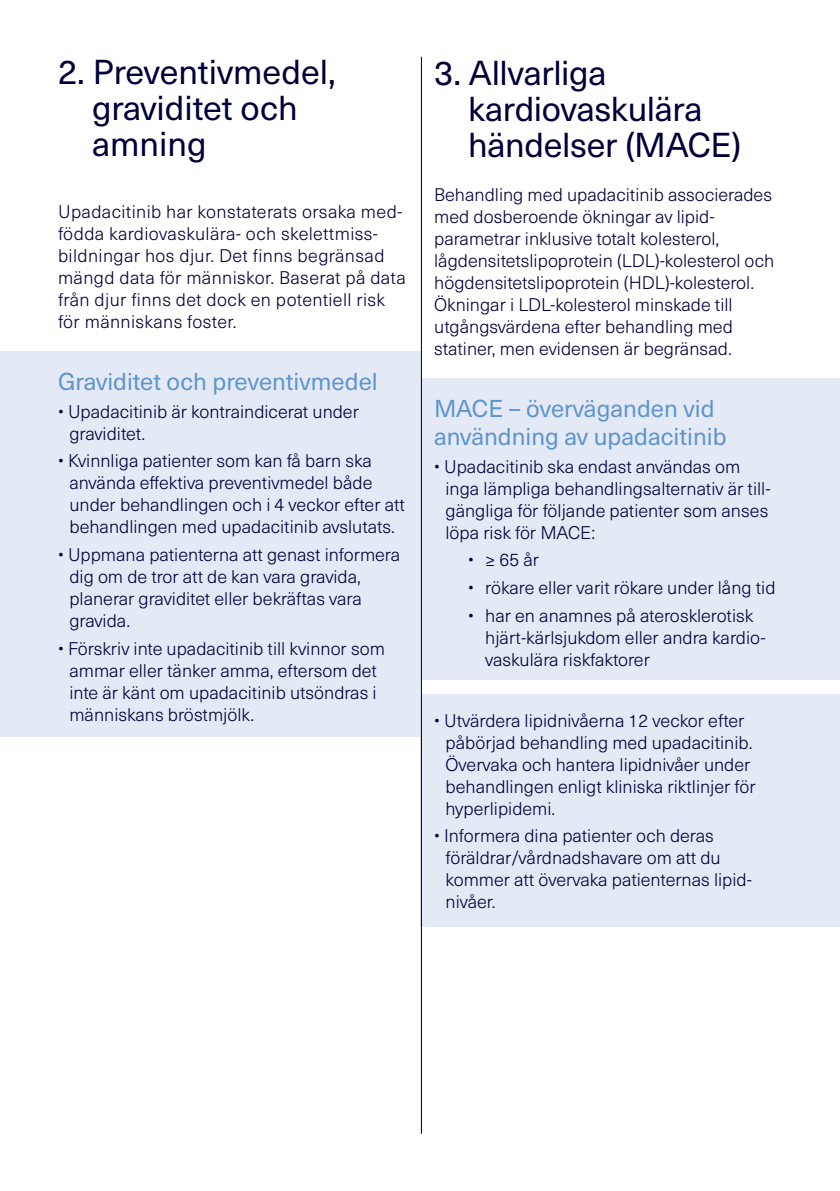
<style>
.page{position:relative;width:840px;height:1191px;background:#fff}
.page>*{position:absolute;margin:0;border:0;box-sizing:border-box;transform-origin:0 0}
.t1{font:34px/36px "Neue Haas Unica Pro";letter-spacing:-.005em;color:#00013a}
.t2{font:24px/28px "Neue Haas Unica Pro";color:#6094ce}
.t3{font:300 18px/22px "Neue Haas Unica Pro";color:#00013a}
.t4{font:300 18px/22px "Neue Haas Unica Pro";letter-spacing:.02em;color:#00013a}
</style>
<div class="page">
<div style="left:420px;top:694px;width:419px;height:232px;background:#e4e9f6"></div>
<div style="left:420px;top:378px;width:419px;height:301px;background:#e4e9f6"></div>
<div style="left:0;top:351px;width:420px;height:386px;background:#e4e9f6"></div>
<hr style="left:421px;top:57px;width:1px;height:1076px;background:#000">
<hr style="left:839px;top:698px;width:1px;height:256px;background:#e4e9f6">
<hr style="left:839px;top:208px;width:1px;height:477px;background:#e4e9f6">
<h1 class="t1" style="left:92px;top:55px;width:245px;text-indent:-34px">2. Preventivmedel, graviditet och amning</h1>
<p class="t4" style="left:58px;top:201px;width:349px">Upadacitinib har konstaterats orsaka med&shy;födda kardiovaskulära- och skelettmiss&shy;bildningar hos djur. Det finns begränsad mängd data för människor. Baserat på data från djur finns det dock en potentiell risk för människans foster.</p>
<h2 class="t2" style="left:58px;top:368px;width:321px">Graviditet och preventivmedel</h2>
<p class="t3" style="left:69px;top:400px;width:291px;text-indent:-11px">• Upadacitinib är kontraindicerat under graviditet.</p>
<p class="t3" style="left:69px;top:450px;width:337px;text-indent:-11px">• Kvinnliga patienter som kan få barn ska använda effektiva preventivmedel både under behandlingen och i 4 veckor efter att behandlingen med upadacitinib avslutats.</p>
<p class="t3" style="left:69px;top:544px;width:332px;text-indent:-11px">• Uppmana patienterna att genast informera dig om de tror att de kan vara gravida, planerar graviditet eller bekräftas vara gravida.</p>
<p class="t3" style="left:69px;top:637px;width:317px;text-indent:-11px">• Förskriv inte upadacitinib till kvinnor som ammar eller tänker amma, eftersom det inte är känt om upadacitinib utsöndras i människans bröstmjölk.</p>
<h1 class="t1" style="left:468px;top:55px;width:274px;text-indent:-34px">3. Allvarliga kardiovaskulära händelser (MACE)</h1>
<p class="t3" style="left:434px;top:184px;width:341px">Behandling med upadacitinib associerades med dosberoende ökningar av lipid&shy;parametrar inklusive totalt kolesterol, lågdensitetslipoprotein (LDL)-kolesterol och högdensitetslipoprotein (HDL)-kolesterol.<br>Ökningar i LDL-kolesterol minskade till utgångsvärdena efter behandling med statiner, men evidensen är begränsad.</p>
<h2 class="t2" style="left:434px;top:395px;width:294px">MACE – överväganden vid användning av upadacitinib</h2>
<p class="t3" style="left:445px;top:455px;width:326px;text-indent:-11px">• Upadacitinib ska endast användas om inga lämpliga behandlingsalternativ är till&shy;gängliga för följande patienter som anses löpa risk för MACE:</p>
<p class="t3" style="left:468px;top:549px;width:72px">• ≥ 65 år</p>
<p class="t3" style="left:468px;top:577px;width:309px">• rökare eller varit rökare under lång tid</p>
<p class="t3" style="left:485px;top:604px;width:282px;text-indent:-17px">• har en anamnes på aterosklerotisk hjärt-kärlsjukdom eller andra kardio&shy;vaskulära riskfaktorer</p>
<p class="t3" style="left:445px;top:709px;width:311px;text-indent:-11px">• Utvärdera lipidnivåerna 12 veckor efter påbörjad behandling med upadacitinib.<br>Övervaka och hantera lipidnivåer under behandlingen enligt kliniska riktlinjer för hyperlipidemi.</p>
<p class="t3" style="left:445px;top:825px;width:308px;text-indent:-11px">• Informera dina patienter och deras föräldrar/vårdnadshavare om att du kommer att övervaka patienternas lipid&shy;nivåer.</p>
</div>
